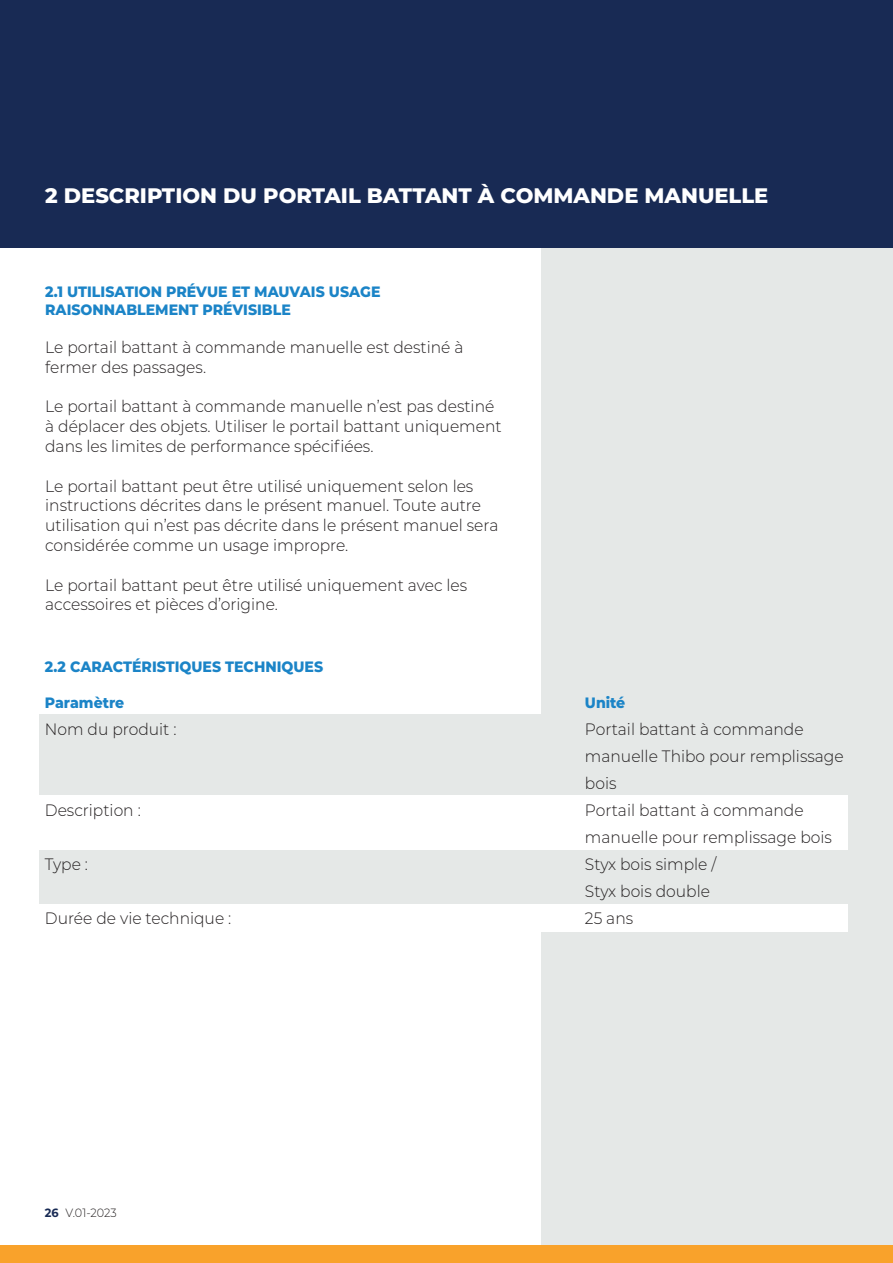
<style>
.page{position:relative;width:893px;height:1263px;background:#fff}
.page>*{position:absolute;margin:0;border:0;box-sizing:border-box;transform-origin:0 0}
.t1{font:800 21px "Montserrat";color:#fff}
.t2{font:300 16.5px/19.8px "Montserrat";color:#231f20;scale:.94 1}
.t3{font:800 15px/18px "Montserrat";color:#1b84c7;scale:.94 1}
.t4{font:300 12px "Montserrat";color:#231f20;scale:.94 1}
.s1{font-weight:700;color:#182a54}
</style>
<div class="page">
<div style="left:884px;top:248px;width:9px;height:135px;background:#e5e8e7"></div>
<div style="left:0;top:1px;width:893px;height:247px;background:#182a54"></div>
<div style="left:541px;top:249px;width:352px;height:997px;background:#e5e8e7"></div>
<div style="left:39px;top:795px;width:809px;height:56px;background:#fff"></div>
<div style="left:39px;top:850px;width:809px;height:54px;background:#e5e8e7"></div>
<div style="left:39px;top:714px;width:809px;height:81px;background:#e5e8e7"></div>
<div style="left:39px;top:904px;width:809px;height:27px;background:#fff"></div>
<div style="left:0;top:1246px;width:893px;height:17px;background:#f9a22b"></div>
<p class="t1" style="left:45px;top:181px;width:725px">2 DESCRIPTION DU PORTAIL BATTANT À COMMANDE MANUELLE</p>
<p class="t3" style="left:45px;top:282px;width:358px">2.1 UTILISATION PRÉVUE ET MAUVAIS USAGE<br>RAISONNABLEMENT PRÉVISIBLE</p>
<p class="t2" style="left:45px;top:337px;width:447px">Le portail battant à commande manuelle est destiné à fermer des passages.</p>
<p class="t2" style="left:45px;top:396px;width:487px">Le portail battant à commande manuelle n’est pas destiné à déplacer des objets. Utiliser le portail battant uniquement dans les limites de performance spécifiées.</p>
<p class="t2" style="left:45px;top:475px;width:484px">Le portail battant peut être utilisé uniquement selon les instructions décrites dans le présent manuel. Toute autre utilisation qui n’est pas décrite dans le présent manuel sera considérée comme un usage impropre.</p>
<p class="t2" style="left:45px;top:574px;width:451px">Le portail battant peut être utilisé uniquement avec les accessoires et pièces d’origine.</p>
<p class="t3" style="left:45px;top:657px;width:298px">2.2 CARACTÉRISTIQUES TECHNIQUES</p>
<p class="t3" style="left:45px;top:693px;width:86px">Paramètre</p>
<p class="t3" style="left:585px;top:693px;width:45px">Unité</p>
<p class="t2" style="left:45px;top:718px;width:142px">Nom du produit :</p>
<p class="t2" style="left:585px;top:715px;width:277px;line-height:27px">Portail battant à commande manuelle Thibo pour remplissage bois</p>
<p class="t2" style="left:45px;top:799px;width:104px">Description :</p>
<p class="t2" style="left:585px;top:796px;width:264px;line-height:27px">Portail battant à commande manuelle pour remplissage bois</p>
<p class="t2" style="left:45px;top:853px;width:47px">Type :</p>
<p class="t2" style="left:585px;top:850px;width:141px;line-height:27px">Styx bois simple /<br>Styx bois double</p>
<p class="t2" style="left:45px;top:907px;width:200px">Durée de vie technique :</p>
<p class="t2" style="left:585px;top:907px;width:53px">25 ans</p>
<p class="t4" style="left:45px;top:1204px;width:78px"><span class="s1">26</span> V.01-2023</p>
</div>
